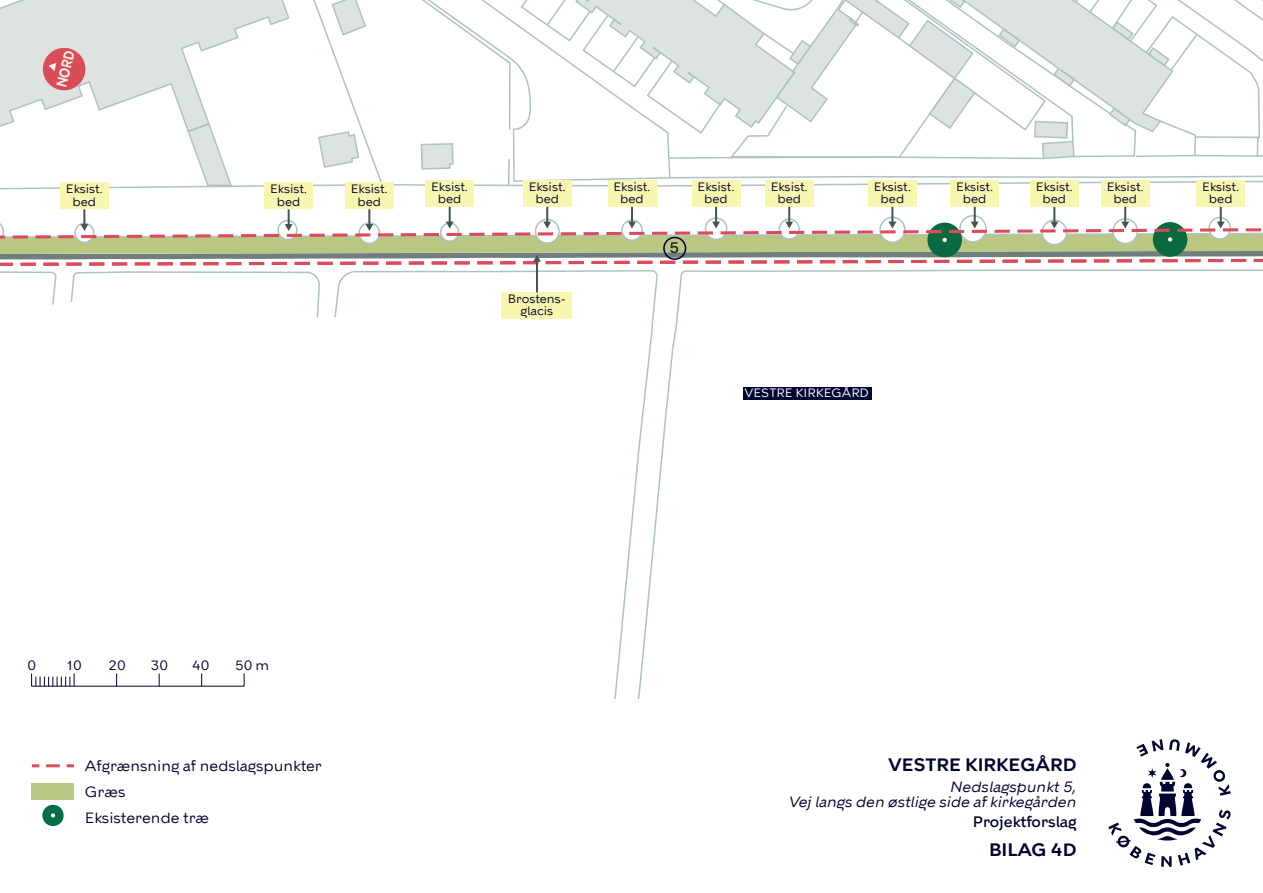
<style>
.page{position:relative;width:1263px;height:893px;background:#fff}
.page>*{position:absolute;margin:0;border:0;box-sizing:border-box;transform-origin:0 0}
.t1{font:600 18px "KBH";color:#000431}
.t2{font:500 15.3px "KBH";color:#231f20}
.t3{font:italic 15px/15px "KBH";color:#000431;text-align:right}
.t4{font:15px "KBH";color:#000431}
.t5{font:500 15px "KBH";color:#000431}
.t6{font:600 14.55px "KBH";color:#f1f6ef;scale:.82 1}
.t7{font:13.5px "KBH";color:#000431}
.t8{font:12.15px/12.1px "KBH";color:#000430;text-align:center}
.t9{font:12.15px "KBH";color:#fff}
</style>
<div class="page">
<svg style="left:0;top:191px;width:1263px;height:140px"></svg>
<div style="left:663px;top:237px;width:23px;height:23px;border:2px solid #000430;border-radius:50%"></div>
<div style="left:60px;top:183px;width:49px;height:26px;background:#f9f6af"></div>
<div style="left:264px;top:183px;width:49px;height:26px;background:#f9f6af"></div>
<div style="left:345px;top:183px;width:49px;height:26px;background:#f9f6af"></div>
<div style="left:425px;top:180px;width:49px;height:27px;background:#f9f6af"></div>
<div style="left:523px;top:180px;width:49px;height:27px;background:#f9f6af"></div>
<div style="left:608px;top:180px;width:48px;height:27px;background:#f9f6af"></div>
<div style="left:692px;top:180px;width:48px;height:27px;background:#f9f6af"></div>
<div style="left:765px;top:180px;width:49px;height:27px;background:#f9f6af"></div>
<div style="left:868px;top:180px;width:49px;height:27px;background:#f9f6af"></div>
<div style="left:950px;top:180px;width:49px;height:27px;background:#f9f6af"></div>
<div style="left:1030px;top:180px;width:49px;height:27px;background:#f9f6af"></div>
<div style="left:1101px;top:180px;width:48px;height:27px;background:#f9f6af"></div>
<div style="left:1196px;top:180px;width:49px;height:27px;background:#f9f6af"></div>
<svg style="left:0;top:207px;width:1263px;height:38px"></svg>
<div style="left:502px;top:292px;width:70px;height:27px;background:#f9f6af"></div>
<hr style="left:536px;top:261px;width:2px;height:31px;background:#425453">
<svg style="left:533px;top:255px;width:8px;height:7px"></svg>
<div style="left:743px;top:386px;width:129px;height:13px;background:#000430"></div>
<svg style="left:32px;top:764px;width:7px;height:3px"></svg>
<svg style="left:46px;top:764px;width:28px;height:3px"></svg>
<div style="left:42px;top:805px;width:22px;height:21px;background:#016f45;border-radius:50%"></div>
<svg style="left:51px;top:813px;width:4px;height:4px"></svg>
<div style="left:32px;top:783px;width:42px;height:16px;background:#b8c783"></div>
<svg style="left:0;top:0;width:1263px;height:191px"></svg>
<svg style="left:1108px;top:739px;width:123px;height:128px"></svg>
<svg style="left:116px;top:673px;width:1px;height:13px"></svg>
<svg style="left:159px;top:673px;width:1px;height:13px"></svg>
<svg style="left:201px;top:673px;width:1px;height:13px"></svg>
<svg style="left:35px;top:673px;width:40px;height:13px"></svg>
<p class="t6" style="left:53px;top:85px;width:47px;rotate:-77deg">NORD</p>
<p class="t8" style="left:66px;top:183px;width:38px">Eksist. bed</p>
<p class="t8" style="left:270px;top:183px;width:38px">Eksist. bed</p>
<p class="t8" style="left:351px;top:183px;width:38px">Eksist. bed</p>
<p class="t8" style="left:431px;top:181px;width:38px">Eksist. bed</p>
<p class="t8" style="left:529px;top:181px;width:38px">Eksist. bed</p>
<p class="t8" style="left:613px;top:181px;width:38px">Eksist. bed</p>
<p class="t8" style="left:697px;top:181px;width:38px">Eksist. bed</p>
<p class="t8" style="left:771px;top:181px;width:38px">Eksist. bed</p>
<p class="t8" style="left:874px;top:181px;width:38px">Eksist. bed</p>
<p class="t8" style="left:956px;top:181px;width:38px">Eksist. bed</p>
<p class="t8" style="left:1036px;top:181px;width:38px">Eksist. bed</p>
<p class="t8" style="left:1107px;top:181px;width:38px">Eksist. bed</p>
<p class="t8" style="left:1202px;top:181px;width:38px">Eksist. bed</p>
<p class="t7" style="left:27px;top:658px;width:10px">0</p>
<p class="t7" style="left:67px;top:658px;width:16px">10</p>
<p class="t7" style="left:108px;top:658px;width:19px">20</p>
<p class="t7" style="left:151px;top:658px;width:19px">30</p>
<p class="t7" style="left:192px;top:658px;width:19px">40</p>
<p class="t7" style="left:235px;top:658px;width:36px">50 m</p>
<p class="t4" style="left:85px;top:758px;width:238px">Afgrænsning af nedslagspunkter</p>
<p class="t4" style="left:85px;top:810px;width:126px">Eksisterende træ</p>
<p class="t4" style="left:85px;top:784px;width:42px">Græs</p>
<p class="t8" style="left:508px;top:293px;width:60px">Brostens&shy;glacis</p>
<p class="t2" style="left:669px;top:242px;width:11px">5</p>
<p class="t9" style="left:744px;top:387px;width:126px">VESTRE KIRKEGÅRD</p>
<h1 class="t1" style="left:888px;top:754px;width:190px">VESTRE KIRKEGÅRD</h1>
<p class="t3" style="left:789px;top:780px;width:289px">Nedslagspunkt 5,<br>Vej langs den østlige side af kirkegården</p>
<p class="t5" style="left:973px;top:815px;width:105px">Projektforslag</p>
<h1 class="t1" style="left:989px;top:839px;width:89px">BILAG 4D</h1>
</div>
